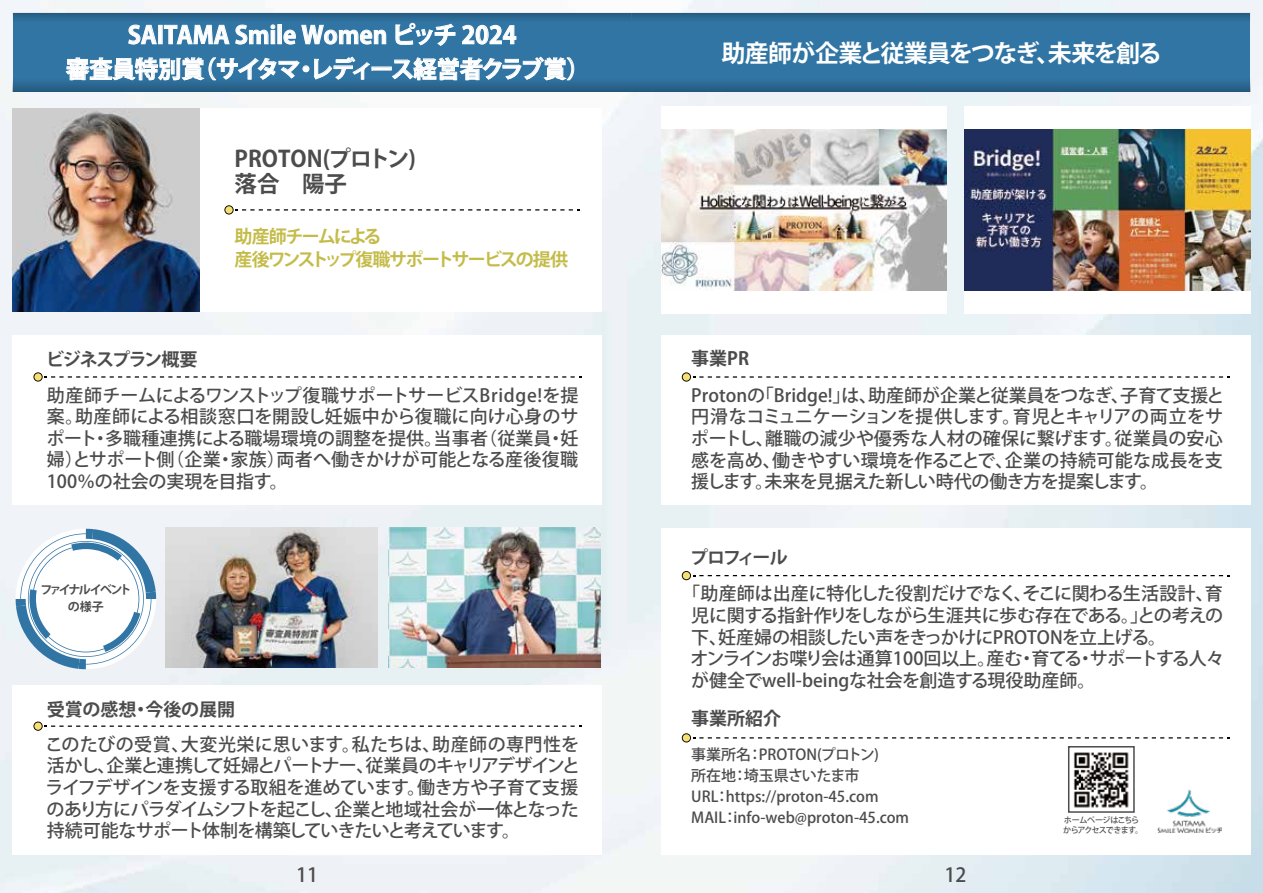
<style>
.page{position:relative;width:1263px;height:893px;background:#fff}
.page>*{position:absolute;margin:0;border:0;box-sizing:border-box;transform-origin:0 0}
.t1{font:700 24px "Koz Go Pro";color:#fff}
.t2{font:700 24px "Koz Go Pro";letter-spacing:-.055em;color:#fff}
.t3{font:700 23.25px "Koz Go Pro";letter-spacing:-.06em;color:#fff}
.t4{font:700 22.5px/25.2px "Koz Go Pro";color:#4c4c4c}
.t5{font:500 19.5px "Koz Go Pro";color:#4c4c4c}
.t6{font:500 18px/21.6px "Koz Go Pro";letter-spacing:-.02em;color:#4c4c4c;text-align:justify}
.t7{font:700 18px/22.5px "Koz Go Pro";letter-spacing:-.095em;color:#c4bc49}
.t8{font:700 18px "Koz Go Pro";letter-spacing:-.01em;color:#4c4c4c}
.t9{font:700 18px "Koz Go Pro";letter-spacing:-.08em;color:#4c4c4c}
.t10{font:500 15px/21px "Koz Go Pro";color:#4c4c4c}
.t11{font:700 12px/16.5px "Koz Go Pro";letter-spacing:-.135em;color:#4c4c4c;text-align:center}
.t12{font:500 8.1px/9.8px "Koz Go Pro";letter-spacing:-.095em;color:#4c4c4c}
</style>
<div class="page">
<img style="left:0;top:0;width:1263px;height:893px">
<svg style="left:16px;top:529px;width:140px;height:140px"></svg>
<div style="left:661px;top:529px;width:589px;height:325px;background:#fff"></div>
<div style="left:661px;top:335px;width:589px;height:169px;background:#fff"></div>
<div style="left:13px;top:685px;width:589px;height:169px;background:#fff"></div>
<div style="left:13px;top:336px;width:589px;height:169px;background:#fff"></div>
<div style="left:631px;top:13px;width:619px;height:79px;background:#3175a4"></div>
<svg style="left:631px;top:82px;width:619px;height:10px"></svg>
<svg style="left:631px;top:13px;width:619px;height:6px"></svg>
<div style="left:13px;top:13px;width:618px;height:79px;background:#3175a4"></div>
<svg style="left:13px;top:80px;width:618px;height:12px"></svg>
<svg style="left:13px;top:13px;width:618px;height:6px"></svg>
<svg style="left:66px;top:23px;width:508px;height:57px"></svg>
<img style="left:13px;top:108px;width:187px;height:204px">
<div style="left:200px;top:108px;width:402px;height:204px;background:#fff"></div>
<svg style="left:33px;top:721px;width:548px;height:10px"></svg>
<svg style="left:682px;top:372px;width:547px;height:10px"></svg>
<svg style="left:33px;top:372px;width:548px;height:10px"></svg>
<svg style="left:682px;top:571px;width:547px;height:9px"></svg>
<img style="left:1157px;top:789px;width:64px;height:43px">
<svg style="left:682px;top:733px;width:547px;height:9px"></svg>
<svg style="left:224px;top:205px;width:355px;height:10px"></svg>
<img style="left:388px;top:527px;width:213px;height:141px">
<img style="left:165px;top:527px;width:213px;height:141px">
<img style="left:1073px;top:752px;width:56px;height:56px">
<div style="left:1068px;top:746px;width:67px;height:67px;border:2px solid #4c4c4c"></div>
<div style="left:661px;top:106px;width:285px;height:207px;background:#fff"></div>
<img style="left:661px;top:130px;width:285px;height:160px">
<div style="left:965px;top:106px;width:285px;height:207px;background:#fff"></div>
<img style="left:965px;top:130px;width:285px;height:160px">
<h1 class="t1" style="left:128px;top:20px;width:390px">SAITAMA Smile Women ピッチ 2024</h1>
<p class="t3" style="left:66px;top:54px;width:525px">審査員特別賞（サイタマ・レディース経営者クラブ賞）</p>
<p class="t4" style="left:235px;top:147px;width:183px">PROTON(プロトン)落合　陽子</p>
<p class="t9" style="left:46px;top:348px;width:153px">ビジネスプラン概要</p>
<p class="t7" style="left:235px;top:226px;width:335px">助産師チームによる<br>産後ワンストップ復職サポートサービスの提供</p>
<p class="t6" style="left:46px;top:385px;width:534px">助産師チームによるワンストップ復職サポートサービスBridge!を提案。助産師による相談窓口を開設し妊娠中から復職に向け心身のサポート・多職種連携による職場環境の調整を提供。当事者（従業員・妊婦）とサポート側（企業・家族）両者へ働きかけが可能となる産後復職100％の社会の実現を目指す。</p>
<p class="t11" style="left:40px;top:582px;width:93px">ファイナルイベントの様子</p>
<p class="t8" style="left:47px;top:697px;width:190px">受賞の感想・今後の展開</p>
<p class="t6" style="left:45px;top:734px;width:536px">このたびの受賞、大変光栄に思います。私たちは、助産師の専門性を活かし、企業と連携して妊婦とパートナー、従業員のキャリアデザインとライフデザインを支援する取組を進めています。働き方や子育て支援のあり方にパラダイムシフトを起こし、企業と地域社会が一体となった持続可能なサポート体制を構築していきたいと考えています。</p>
<h1 class="t2" style="left:721px;top:37px;width:442px">助産師が企業と従業員をつなぎ、未来を創る</h1>
<p class="t8" style="left:691px;top:346px;width:59px">事業PR</p>
<p class="t6" style="left:691px;top:385px;width:535px">Protonの「Bridge!」は、助産師が企業と従業員をつなぎ、子育て支援と円滑なコミュニケーションを提供します。育児とキャリアの両立をサポートし、離職の減少や優秀な人材の確保に繋げます。従業員の安心感を高め、働きやすい環境を作ることで、企業の持続可能な成長を支援します。未来を見据えた新しい時代の働き方を提案します。</p>
<p class="t8" style="left:690px;top:546px;width:99px">プロフィール</p>
<p class="t6" style="left:691px;top:584px;width:535px;text-align:left;text-indent:-8px">「助産師は出産に特化した役割だけでなく、そこに関わる生活設計、育児に関する指針作りをしながら生涯共に歩む存在である。」との考えの下、妊産婦の相談したい声をきっかけにPROTONを立上げる。<br>オンラインお喋り会は通算100回以上。産む・育てる・サポートする人々が健全でwell-beingな社会を創造する現役助産師。</p>
<p class="t8" style="left:691px;top:707px;width:91px">事業所紹介</p>
<p class="t10" style="left:691px;top:745px;width:219px">事業所名：PROTON(プロトン)<br>所在地：埼玉県さいたま市<br>URL：https://proton-45.com<br>MAIL：info-web@proton-45.com</p>
<p class="t12" style="left:1063px;top:816px;width:81px">ホームページはこちらからアクセスできます。</p>
<p class="t5" style="left:296px;top:863px;width:23px">11</p>
<p class="t5" style="left:944px;top:863px;width:23px">12</p>
</div>
